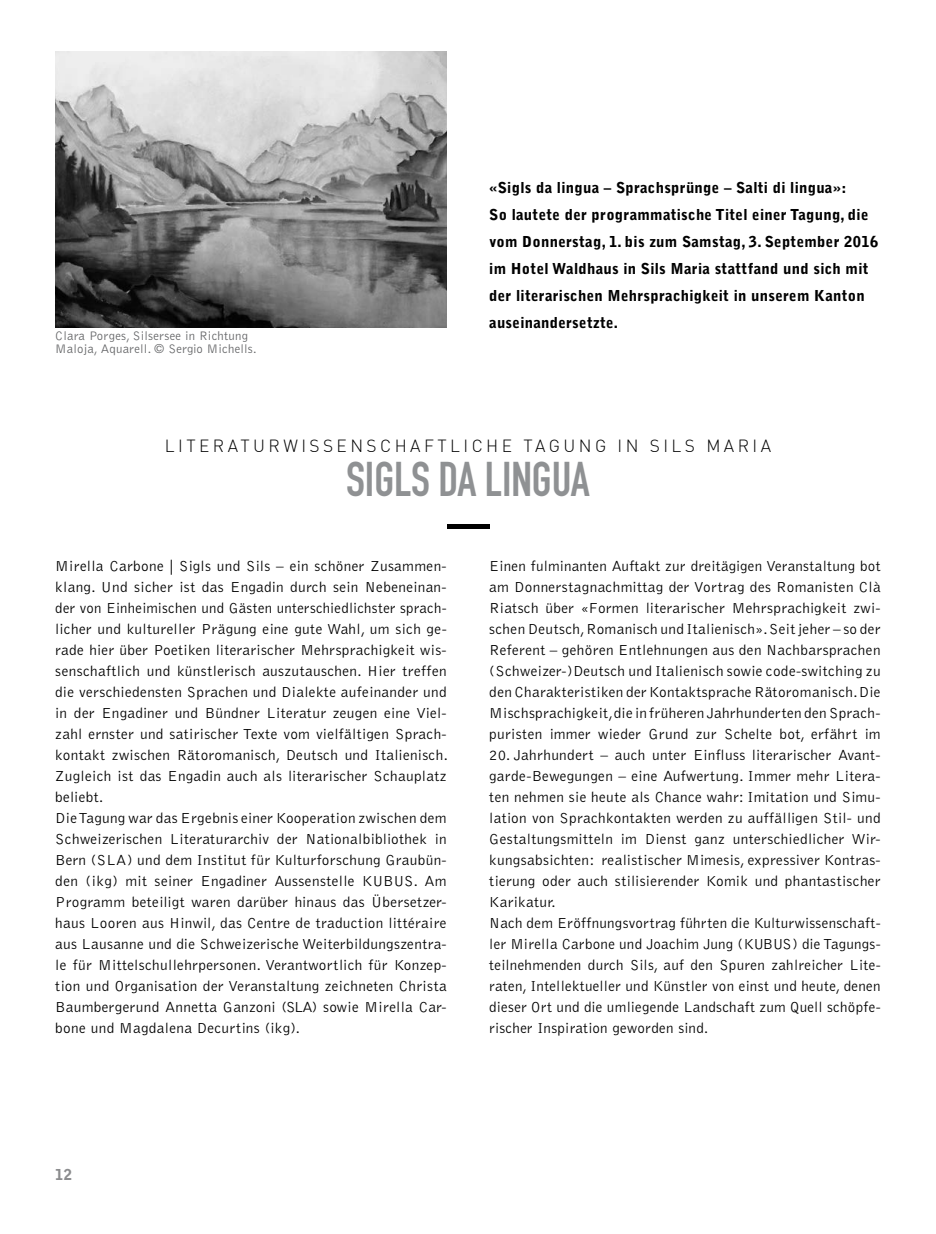
<style>
.page{position:relative;width:936px;height:1234px;background:#fff}
.page>*{position:absolute;margin:0;border:0;box-sizing:border-box;transform-origin:0 0}
.t1{font:48px "DIN Engschrift";letter-spacing:-.005em;color:#8f9193}
.t2{font:300 17.25px "DIN Pro";letter-spacing:.2em;color:#000}
.t3{font:300 15px/21px "Bell Gothic";letter-spacing:.02em;color:#000}
.t4{font:900 15px/27px "Bell Gothic";letter-spacing:.02em;color:#000}
.t5{font:900 15px "Bell Gothic";color:#8b8c8e}
.t6{font:300 12.75px/13.5px "Bell Gothic";letter-spacing:.02em;color:#646567}
</style>
<div class="page">
<div style="left:446px;top:523px;width:43px;height:5px;background:#000"></div>
<img style="left:55px;top:52px;width:391px;height:275px">
<p class="t6" style="left:55px;top:329px;width:203px">Clara Porges, Silsersee in Richtung<br>Maloja, Aquarell. © Sergio Michells.</p>
<p class="t4" style="left:489px;top:174px;width:390px">«Sigls da lingua – Sprachsprünge – Salti di lingua»:<br>So lautete der programmatische Titel einer Tagung, die vom Donnerstag, 1. bis zum Samstag, 3. September 2016 im Hotel Waldhaus in Sils Maria stattfand und sich mit der literarischen Mehrsprachigkeit in unserem Kanton auseinandersetzte.</p>
<p class="t2" style="left:165px;top:435px;width:607px">LITERATURWISSENSCHAFTLICHE TAGUNG IN SILS MARIA</p>
<h1 class="t1" style="left:346px;top:450px;width:245px">SIGLS DA LINGUA</h1>
<p class="t3" style="left:55px;top:555px;width:394px">Mirella Carbone | Sigls und Sils – ein schöner Zusammen&shy;klang. Und sicher ist das Engadin durch sein Nebeneinan&shy;der von Einheimischen und Gästen unterschiedlichster sprach&shy;licher und kultureller Prägung eine gute Wahl, um sich ge&shy;rade hier über Poetiken literarischer Mehrsprachigkeit wis&shy;senschaftlich und künstlerisch auszutauschen. Hier treffen die verschiedensten Sprachen und Dialekte aufeinander und in der Engadiner und Bündner Literatur zeugen eine Viel&shy;zahl ernster und satirischer Texte vom vielfältigen Sprach&shy;kontakt zwischen Rätoromanisch, Deutsch und Italienisch.<br>Zugleich ist das Engadin auch als literarischer Schauplatz beliebt.<br>Die Tagung war das Ergebnis einer Kooperation zwischen dem Schweizerischen Literaturarchiv der Nationalbibliothek in Bern (SLA) und dem Institut für Kulturforschung Graubün&shy;den (ikg) mit seiner Engadiner Aussenstelle KUBUS. Am Programm beteiligt waren darüber hinaus das Übersetzer&shy;haus Looren aus Hinwil, das Centre de traduction littéraire aus Lausanne und die Schweizerische Weiterbildungszentra&shy;le für Mittelschullehrpersonen. Verantwortlich für Konzep&shy;tion und Organisation der Veranstaltung zeichneten Christa Baumbergerund Annetta Ganzoni (SLA) sowie Mirella Car&shy;bone und Magdalena Decurtins (ikg).</p>
<p class="t3" style="left:489px;top:555px;width:393px;text-align:justify">Einen fulminanten Auftakt zur dreitägigen Veranstaltung bot am Donnerstagnachmittag der Vortrag des Romanisten Clà Riatsch über «Formen literarischer Mehrsprachigkeit zwi&shy;schen Deutsch, Romanisch und Italienisch». Seit jeher – so der Referent – gehören Entlehnungen aus den Nachbarsprachen (Schweizer-)Deutsch und Italienisch sowie code-switching zu den Charakteristiken der Kontaktsprache Rätoromanisch. Die Mischsprachigkeit, die in früheren Jahrhunderten den Sprach&shy;puristen immer wieder Grund zur Schelte bot, erfährt im</p>
<p class="t3" style="left:489px;top:744px;width:393px">20. Jahrhundert – auch unter Einfluss literarischer Avant&shy;garde-Bewegungen – eine Aufwertung. Immer mehr Litera&shy;ten nehmen sie heute als Chance wahr: Imitation und Simu&shy;lation von Sprachkontakten werden zu auffälligen Stil- und Gestaltungsmitteln im Dienst ganz unterschiedlicher Wir&shy;kungsabsichten: realistischer Mimesis, expressiver Kontras&shy;tierung oder auch stilisierender Komik und phantastischer Karikatur.<br>Nach dem Eröffnungsvortrag führten die Kulturwissenschaft&shy;ler Mirella Carbone und Joachim Jung (KUBUS) die Tagungs&shy;teilnehmenden durch Sils, auf den Spuren zahlreicher Lite&shy;raten, Intellektueller und Künstler von einst und heute, denen dieser Ort und die umliegende Landschaft zum Quell schöpfe&shy;rischer Inspiration geworden sind.</p>
<p class="t5" style="left:55px;top:1165px;width:18px">12</p>
</div>
